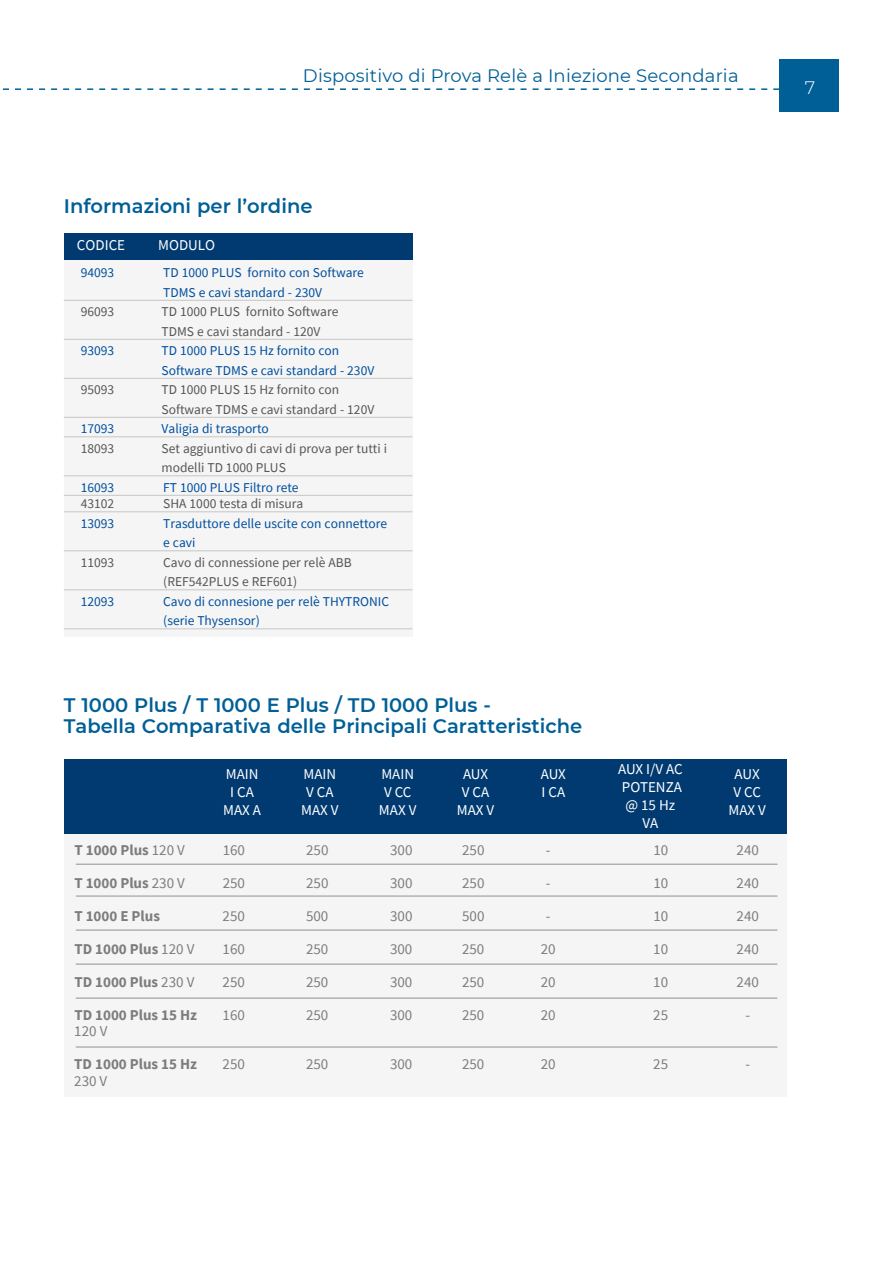
<style>
.page{position:relative;width:893px;height:1263px;background:#fff}
.page>*{position:absolute;margin:0;border:0;box-sizing:border-box;transform-origin:0 0}
.t1{font:600 19.5px/21.6px "Montserrat";color:#005f96}
.t2{font:18px "Montserrat";letter-spacing:.01em;color:#005f96}
.t3{font:300 18px "Montserrat";color:#fff}
.t4{font:15px "Source Sans Pro";color:#7e7d7d}
.t5{font:15px/18px "Source Sans Pro";color:#fff;text-align:center}
.t6{font:700 15px "Source Sans Pro";color:#7e7d7d}
.t7{font:13.5px/19.5px "Source Sans Pro";color:#004f9e}
.t8{font:13.5px/19.5px "Source Sans Pro";color:#575656}
.s1{font-weight:400}
</style>
<div class="page">
<div style="left:779px;top:59px;width:60px;height:52px;background:#005f96"></div>
<svg style="left:2px;top:88px;width:777px;height:2px"></svg>
<div style="left:64px;top:233px;width:348px;height:404px;background:#f5f5f5"></div>
<div style="left:64px;top:233px;width:348px;height:27px;background:#003a71"></div>
<hr style="left:64px;top:300px;width:348px;height:1px;background:#c6c6c5">
<hr style="left:64px;top:339px;width:348px;height:1px;background:#c6c6c5">
<hr style="left:64px;top:378px;width:348px;height:1px;background:#c6c6c5">
<hr style="left:64px;top:417px;width:348px;height:1px;background:#c6c6c5">
<hr style="left:64px;top:436px;width:348px;height:1px;background:#c6c6c5">
<hr style="left:64px;top:475px;width:348px;height:1px;background:#c6c6c5">
<hr style="left:64px;top:495px;width:348px;height:1px;background:#c6c6c5">
<hr style="left:64px;top:511px;width:348px;height:1px;background:#c6c6c5">
<hr style="left:64px;top:550px;width:348px;height:1px;background:#c6c6c5">
<hr style="left:64px;top:589px;width:348px;height:1px;background:#c6c6c5">
<hr style="left:64px;top:628px;width:348px;height:1px;background:#c6c6c5">
<div style="left:64px;top:833px;width:723px;height:263px;background:#f5f5f5"></div>
<div style="left:64px;top:759px;width:723px;height:74px;background:#003a71"></div>
<hr style="left:76px;top:864px;width:701px;height:1px;background:#9d9c9c">
<hr style="left:76px;top:895px;width:701px;height:2px;background:#9d9c9c">
<hr style="left:76px;top:929px;width:701px;height:2px;background:#9d9c9c">
<hr style="left:76px;top:963px;width:701px;height:2px;background:#9d9c9c">
<hr style="left:76px;top:997px;width:701px;height:2px;background:#9d9c9c">
<hr style="left:76px;top:1046px;width:701px;height:1px;background:#9d9c9c">
<h2 class="t2" style="left:303px;top:69px;width:437px">Dispositivo di Prova Relè a Iniezione Secondaria</h2>
<h2 class="t3" style="left:805px;top:77px;width:12px">7</h2>
<h1 class="t1" style="left:64px;top:196px;width:250px">Informazioni per l’ordine</h1>
<p class="t5" style="left:77px;top:237px;width:50px">CODICE</p>
<p class="t5" style="left:158px;top:237px;width:59px">MODULO</p>
<p class="t7" style="left:81px;top:264px;width:35px">94093</p>
<p class="t7" style="left:163px;top:264px;width:202px">TD 1000 PLUS fornito con Software<br>TDMS e cavi standard - 230V</p>
<p class="t8" style="left:81px;top:303px;width:35px">96093</p>
<p class="t8" style="left:162px;top:303px;width:178px">TD 1000 PLUS fornito Software<br>TDMS e cavi standard - 120V</p>
<p class="t7" style="left:81px;top:342px;width:35px">93093</p>
<p class="t7" style="left:162px;top:342px;width:214px">TD 1000 PLUS 15 Hz fornito con<br>Software TDMS e cavi standard - 230V</p>
<p class="t8" style="left:81px;top:381px;width:35px">95093</p>
<p class="t8" style="left:162px;top:381px;width:214px">TD 1000 PLUS 15 Hz fornito con<br>Software TDMS e cavi standard - 120V</p>
<p class="t7" style="left:81px;top:420px;width:35px">17093</p>
<p class="t7" style="left:162px;top:420px;width:109px">Valigia di trasporto</p>
<p class="t8" style="left:81px;top:439px;width:35px">18093</p>
<p class="t8" style="left:162px;top:439px;width:227px">Set aggiuntivo di cavi di prova per tutti i modelli TD 1000 PLUS</p>
<p class="t7" style="left:81px;top:478px;width:35px">16093</p>
<p class="t7" style="left:163px;top:478px;width:137px">FT 1000 PLUS Filtro rete</p>
<p class="t8" style="left:81px;top:495px;width:35px">43102</p>
<p class="t8" style="left:163px;top:495px;width:142px">SHA 1000 testa di misura</p>
<p class="t7" style="left:81px;top:514px;width:35px">13093</p>
<p class="t7" style="left:163px;top:514px;width:226px">Trasduttore delle uscite con connettore e cavi</p>
<p class="t8" style="left:81px;top:553px;width:35px">11093</p>
<p class="t8" style="left:163px;top:553px;width:190px">Cavo di connessione per relè ABB (REF542PLUS e REF601)</p>
<p class="t7" style="left:81px;top:592px;width:35px">12093</p>
<p class="t7" style="left:163px;top:592px;width:227px">Cavo di connesione per relè THYTRONIC (serie Thysensor)</p>
<h1 class="t1" style="left:64px;top:694px;width:520px">T 1000 Plus / T 1000 E Plus / TD 1000 Plus -<br>Tabella Comparativa delle Principali Caratteristiche</h1>
<p class="t5" style="left:223px;top:766px;width:39px">MAIN<br>I CA<br>MAX A</p>
<p class="t5" style="left:618px;top:761px;width:66px">AUX I/V AC<br>POTENZA @ 15 Hz<br>VA</p>
<p class="t5" style="left:301px;top:766px;width:39px">MAIN<br>V CA<br>MAX V</p>
<p class="t5" style="left:379px;top:766px;width:39px">MAIN<br>V CC<br>MAX V</p>
<p class="t5" style="left:457px;top:766px;width:39px">AUX<br>V CA<br>MAX V</p>
<p class="t5" style="left:541px;top:766px;width:27px;text-align:left">AUX<br>I CA</p>
<p class="t5" style="left:728px;top:766px;width:39px">AUX<br>V CC<br>MAX V</p>
<p class="t6" style="left:74px;top:841px;width:112px">T 1000 Plus <span class="s1">120 V</span></p>
<p class="t4" style="left:223px;top:843px;width:24px">160</p>
<p class="t4" style="left:306px;top:843px;width:24px">250</p>
<p class="t4" style="left:390px;top:843px;width:24px">300</p>
<p class="t4" style="left:462px;top:843px;width:24px">250</p>
<p class="t4" style="left:546px;top:843px;width:6px">-</p>
<p class="t4" style="left:653px;top:843px;width:16px">10</p>
<p class="t4" style="left:737px;top:843px;width:24px">240</p>
<p class="t6" style="left:74px;top:874px;width:112px">T 1000 Plus <span class="s1">230 V</span></p>
<p class="t4" style="left:223px;top:876px;width:24px">250</p>
<p class="t4" style="left:306px;top:876px;width:24px">250</p>
<p class="t4" style="left:390px;top:876px;width:24px">300</p>
<p class="t4" style="left:462px;top:876px;width:24px">250</p>
<p class="t4" style="left:546px;top:876px;width:6px">-</p>
<p class="t4" style="left:653px;top:876px;width:16px">10</p>
<p class="t4" style="left:737px;top:876px;width:24px">240</p>
<p class="t6" style="left:74px;top:907px;width:87px">T 1000 E Plus</p>
<p class="t4" style="left:223px;top:909px;width:24px">250</p>
<p class="t4" style="left:306px;top:909px;width:24px">500</p>
<p class="t4" style="left:390px;top:909px;width:24px">300</p>
<p class="t4" style="left:462px;top:909px;width:24px">500</p>
<p class="t4" style="left:546px;top:909px;width:6px">-</p>
<p class="t4" style="left:653px;top:909px;width:16px">10</p>
<p class="t4" style="left:737px;top:909px;width:24px">240</p>
<p class="t6" style="left:74px;top:940px;width:122px">TD 1000 Plus <span class="s1">120 V</span></p>
<p class="t4" style="left:223px;top:942px;width:24px">160</p>
<p class="t4" style="left:306px;top:942px;width:24px">250</p>
<p class="t4" style="left:390px;top:942px;width:24px">300</p>
<p class="t4" style="left:462px;top:942px;width:24px">250</p>
<p class="t4" style="left:541px;top:942px;width:16px">20</p>
<p class="t4" style="left:653px;top:942px;width:16px">10</p>
<p class="t4" style="left:737px;top:942px;width:24px">240</p>
<p class="t6" style="left:74px;top:973px;width:122px">TD 1000 Plus <span class="s1">230 V</span></p>
<p class="t4" style="left:223px;top:975px;width:24px">250</p>
<p class="t4" style="left:306px;top:975px;width:24px">250</p>
<p class="t4" style="left:390px;top:975px;width:24px">300</p>
<p class="t4" style="left:462px;top:975px;width:24px">250</p>
<p class="t4" style="left:541px;top:975px;width:16px">20</p>
<p class="t4" style="left:653px;top:975px;width:16px">10</p>
<p class="t4" style="left:737px;top:975px;width:24px">240</p>
<p class="t6" style="left:74px;top:1006px;width:124px">TD 1000 Plus 15 Hz</p>
<p class="t4" style="left:223px;top:1008px;width:24px">160</p>
<p class="t4" style="left:306px;top:1008px;width:24px">250</p>
<p class="t4" style="left:390px;top:1008px;width:24px">300</p>
<p class="t4" style="left:462px;top:1008px;width:24px">250</p>
<p class="t4" style="left:541px;top:1008px;width:16px">20</p>
<p class="t4" style="left:653px;top:1008px;width:16px">25</p>
<p class="t4" style="left:745px;top:1008px;width:6px">-</p>
<p class="t4" style="left:74px;top:1024px;width:35px">120 V</p>
<p class="t6" style="left:74px;top:1055px;width:124px">TD 1000 Plus 15 Hz</p>
<p class="t4" style="left:223px;top:1057px;width:24px">250</p>
<p class="t4" style="left:306px;top:1057px;width:24px">250</p>
<p class="t4" style="left:390px;top:1057px;width:24px">300</p>
<p class="t4" style="left:462px;top:1057px;width:24px">250</p>
<p class="t4" style="left:541px;top:1057px;width:16px">20</p>
<p class="t4" style="left:653px;top:1057px;width:16px">25</p>
<p class="t4" style="left:745px;top:1057px;width:6px">-</p>
<p class="t4" style="left:74px;top:1074px;width:35px">230 V</p>
</div>
